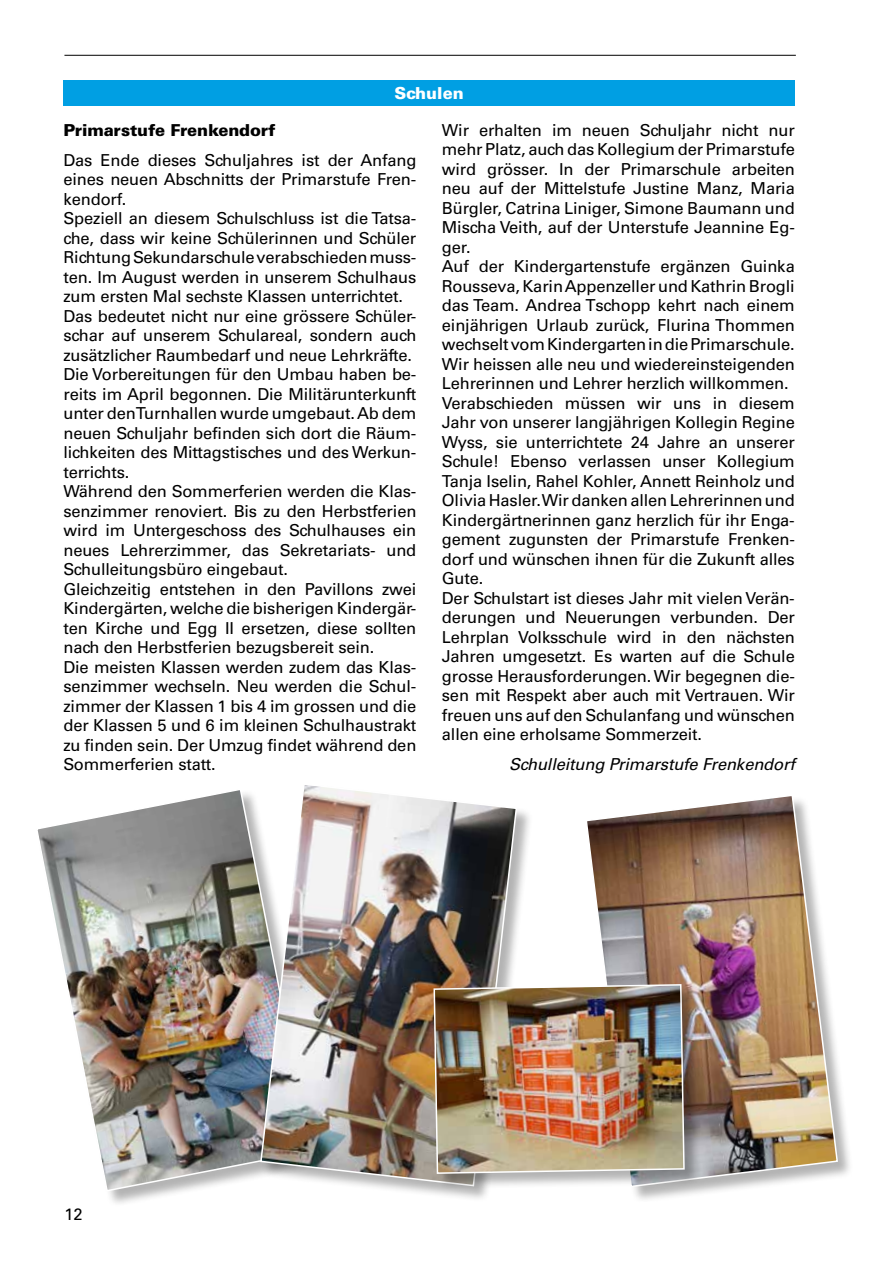
<style>
.page{position:relative;width:893px;height:1263px;background:#fff}
.page>*{position:absolute;margin:0;border:0;box-sizing:border-box;transform-origin:0 0}
.t1{font:16.5px/19.5px "Univers";letter-spacing:-.01em;color:#000}
.t2{font:italic 16.5px "Univers";letter-spacing:-.01em;color:#000}
.t3{font:900 16.5px "Univers";letter-spacing:-.01em;color:#000}
.t4{font:900 16.5px "Univers";color:#fff}
</style>
<div class="page">
<hr style="left:64px;top:55px;width:732px;height:1px;background:#000">
<div style="left:63px;top:81px;width:732px;height:25px;background:#009fe3"></div>
<div style="left:37px;top:789px;width:291px;height:419px;background:#000;opacity:.3"></div>
<img style="left:37px;top:789px;width:224px;height:403px">
<div style="left:261px;top:784px;width:272px;height:418px;background:#000;opacity:.3"></div>
<img style="left:259px;top:784px;width:259px;height:403px">
<div style="left:586px;top:795px;width:268px;height:408px;background:#000;opacity:.3"></div>
<img style="left:586px;top:795px;width:253px;height:393px">
<div style="left:434px;top:985px;width:267px;height:205px;background:#000;opacity:.3"></div>
<img style="left:433px;top:983px;width:252px;height:192px">
<p class="t4" style="left:394px;top:83px;width:71px">Schulen</p>
<p class="t3" style="left:63px;top:120px;width:214px">Primarstufe Frenkendorf</p>
<p class="t1" style="left:63px;top:150px;width:354px">Das Ende dieses Schuljahres ist der Anfang eines neuen Abschnitts der Primarstufe Fren&shy;kendorf.<br>Speziell an diesem Schulschluss ist die Tatsa&shy;che, dass wir keine Schülerinnen und Schüler Richtung Sekundarschule verabschieden muss&shy;ten. Im August werden in unserem Schulhaus zum ersten Mal sechste Klassen unterrichtet.<br>Das bedeutet nicht nur eine grössere Schüler&shy;schar auf unserem Schulareal, sondern auch zusätzlicher Raumbedarf und neue Lehrkräfte.<br>Die Vorbereitungen für den Umbau haben be&shy;reits im April begonnen. Die Militärunterkunft unter den Turnhallen wurde umgebaut. Ab dem neuen Schuljahr befinden sich dort die Räum&shy;lichkeiten des Mittagstisches und des Werkun&shy;terrichts.<br>Während den Sommerferien werden die Klas&shy;senzimmer renoviert. Bis zu den Herbstferien wird im Untergeschoss des Schulhauses ein neues Lehrerzimmer, das Sekretariats- und Schulleitungsbüro eingebaut.<br>Gleichzeitig entstehen in den Pavillons zwei Kindergärten, welche die bisherigen Kindergär&shy;ten Kirche und Egg II ersetzen, diese sollten nach den Herbstferien bezugsbereit sein.<br>Die meisten Klassen werden zudem das Klas&shy;senzimmer wechseln. Neu werden die Schul&shy;zimmer der Klassen 1 bis 4 im grossen und die der Klassen 5 und 6 im kleinen Schulhaustrakt zu finden sein. Der Umzug findet während den Sommerferien statt.</p>
<p class="t1" style="left:442px;top:120px;width:354px">Wir erhalten im neuen Schuljahr nicht nur mehr Platz, auch das Kollegium der Primarstufe wird grösser. In der Primarschule arbeiten neu auf der Mittelstufe Justine Manz, Maria Bürgler, Catrina Liniger, Simone Baumann und Mischa Veith, auf der Unterstufe Jeannine Eg&shy;ger.<br>Auf der Kindergartenstufe ergänzen Guinka Rousseva, Karin Appenzeller und Kathrin Brogli das Team. Andrea Tschopp kehrt nach einem einjährigen Urlaub zurück, Flurina Thommen wechselt vom Kindergarten in die Primarschule.<br>Wir heissen alle neu und wiedereinsteigenden Lehrerinnen und Lehrer herzlich willkommen.<br>Verabschieden müssen wir uns in diesem Jahr von unserer langjährigen Kollegin Regine Wyss, sie unterrichtete 24 Jahre an unserer Schule! Ebenso verlassen unser Kollegium Tanja Iselin, Rahel Kohler, Annett Reinholz und Olivia Hasler. Wir danken allen Lehrerinnen und Kindergärtnerinnen ganz herzlich für ihr Enga&shy;gement zugunsten der Primarstufe Frenken&shy;dorf und wünschen ihnen für die Zukunft alles Gute.<br>Der Schulstart ist dieses Jahr mit vielen Verän&shy;derungen und Neuerungen verbunden. Der Lehrplan Volksschule wird in den nächsten Jahren umgesetzt. Es warten auf die Schule grosse Herausforderungen. Wir begegnen die&shy;sen mit Respekt aber auch mit Vertrauen. Wir freuen uns auf den Schulanfang und wünschen allen eine erholsame Sommerzeit.</p>
<p class="t2" style="left:509px;top:754px;width:287px">Schulleitung Primarstufe Frenkendorf</p>
<p class="t1" style="left:64px;top:1205px;width:20px">12</p>
</div>
